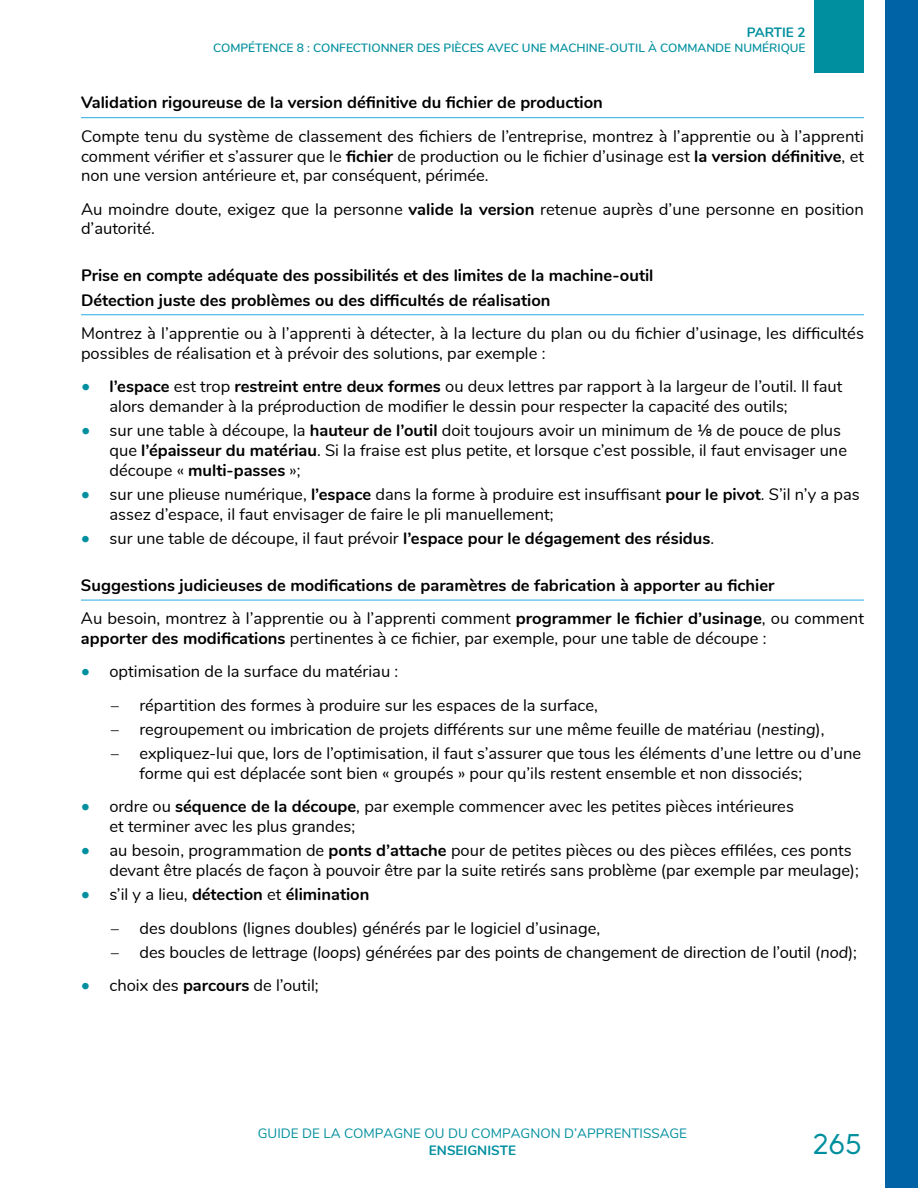
<style>
.page{position:relative;width:918px;height:1188px;background:#fff}
.page>*{position:absolute;margin:0;border:0;box-sizing:border-box;transform-origin:0 0}
.t1{font:28.5px "Solomon Sans Normal";color:#008f9e}
.t2{font:16.5px/19.8px "Nunito";color:#000}
.t3{font:700 16.5px "Nunito";color:#000}
.t4{font:13.5px "Nunito";color:#008f9e}
.t5{font:700 13.5px "Nunito";color:#008f9e}
.t6{font:600 12px "Nunito";color:#008f9e}
.s1{font-weight:700}
.s2{font-size:18px;color:#008f9e}
.s3{font-weight:400;font-size:18px;color:#008f9e}
.s4{font-weight:400}
</style>
<div class="page">
<div style="left:815px;top:0;width:49px;height:73px;background:#008f9e"></div>
<div style="left:885px;top:0;width:33px;height:1188px;background:#0063a6"></div>
<hr style="left:81px;top:117px;width:783px;height:1px;background:#28aae1">
<hr style="left:81px;top:315px;width:783px;height:1px;background:#28aae1">
<hr style="left:81px;top:600px;width:783px;height:1px;background:#28aae1">
<p class="t5" style="left:747px;top:23px;width:60px">Partie 2</p>
<p class="t6" style="left:213px;top:39px;width:594px">COMPÉTENCE 8 : CONFECTIONNER DES PI ÈCES AVEC UNE MACHI NE-OUTI L À COMMANDE NUMÉRIQUE</p>
<h5 class="t3" style="left:81px;top:91px;width:523px">Validation rigoureuse de la version définitive du fichier de production</h5>
<p class="t2" style="left:81px;top:125px;width:785px;text-align:justify">Compte tenu du système de classement des fichiers de l’entreprise, montrez à l’apprentie ou à l’apprenti comment vérifier et s’assurer que le <span class="s1">fichier</span> de production ou le fichier d’usinage est <span class="s1">la version définitive</span>, et non une version antérieure et, par conséquent, périmée.</p>
<p class="t2" style="left:81px;top:198px;width:785px">Au moindre doute, exigez que la personne <span class="s1">valide la version</span> retenue auprès d’une personne en position d’autorité.</p>
<h5 class="t3" style="left:81px;top:263px;width:574px">Prise en compte adéquate des possibilités et des limites de la machine-outil</h5>
<h5 class="t3" style="left:81px;top:288px;width:471px">Détection juste des problèmes ou des difficultés de réalisation</h5>
<p class="t2" style="left:81px;top:322px;width:785px">Montrez à l’apprentie ou à l’apprenti à détecter, à la lecture du plan ou du fichier d’usinage, les difficultés possibles de réalisation et à prévoir des solutions, par exemple :</p>
<p class="t2" style="left:110px;top:375px;width:734px;text-indent:-28px"><span class="s2">•</span> <span class="s1">l’espace</span> est trop <span class="s1">restreint entre deux formes</span> ou deux lettres par rapport à la largeur de l’outil. Il faut alors demander à la préproduction de modifier le dessin pour respecter la capacité des outils;</p>
<p class="t2" style="left:109px;top:420px;width:739px;text-indent:-28px"><span class="s2">•</span> sur une table à découpe, la <span class="s1">hauteur de l’outil</span> doit toujours avoir un minimum de 1⁄8 de pouce de plus que <span class="s1">l’épaisseur du matériau</span>. Si la fraise est plus petite, et lorsque c’est possible, il faut envisager une découpe « <span class="s1">multi-passes</span> »;</p>
<p class="t2" style="left:109px;top:483px;width:752px;text-indent:-28px"><span class="s2">•</span> sur une plieuse numérique, <span class="s1">l’espace</span> dans la forme à produire est insuffisant <span class="s1">pour le pivot</span>. S’il n’y a pas assez d’espace, il faut envisager de faire le pli manuellement;</p>
<p class="t2" style="left:81px;top:528px;width:635px"><span class="s2">•</span> sur une table de découpe, il faut prévoir <span class="s1">l’espace pour le dégagement des résidus</span>.</p>
<h5 class="t3" style="left:81px;top:573px;width:695px">Suggestions judicieuses de modifications de paramètres de fabrication à apporter au fichier</h5>
<p class="t2" style="left:81px;top:608px;width:785px">Au besoin, montrez à l’apprentie ou à l’apprenti comment <span class="s1">programmer le fichier d’usinage</span>, ou comment <span class="s1">apporter des modifications</span> pertinentes à ce fichier, par exemple, pour une table de découpe :</p>
<p class="t2" style="left:81px;top:661px;width:319px"><span class="s2">•</span> optimisation de la surface du matériau :</p>
<p class="t2" style="left:111px;top:694px;width:488px">– répartition des formes à produire sur les espaces de la surface,</p>
<p class="t2" style="left:111px;top:718px;width:715px">– regroupement ou imbrication de projets différents sur une même feuille de matériau (nesting),</p>
<p class="t2" style="left:139px;top:743px;width:723px;text-indent:-28px">– expliquez-lui que, lors de l’optimisation, il faut s’assurer que tous les éléments d’une lettre ou d’une forme qui est déplacée sont bien « groupés » pour qu’ils restent ensemble et non dissociés;</p>
<p class="t2" style="left:109px;top:796px;width:686px;text-indent:-28px"><span class="s2">•</span> ordre ou <span class="s1">séquence de la découpe</span>, par exemple commencer avec les petites pièces intérieures et terminer avec les plus grandes;</p>
<p class="t2" style="left:109px;top:840px;width:751px;text-indent:-28px"><span class="s2">•</span> au besoin, programmation de <span class="s1">ponts d’attache</span> pour de petites pièces ou des pièces effilées, ces ponts devant être placés de façon à pouvoir être par la suite retirés sans problème (par exemple par meulage);</p>
<p class="t3" style="left:81px;top:883px;width:290px"><span class="s3">•</span> <span class="s4">s’il y a lieu,</span> détection <span class="s4">et</span> élimination</p>
<p class="t2" style="left:111px;top:917px;width:491px">– des doublons (lignes doubles) générés par le logiciel d’usinage,</p>
<p class="t2" style="left:111px;top:942px;width:747px">– des boucles de lettrage (loops) générées par des points de changement de direction de l’outil (nod);</p>
<p class="t2" style="left:81px;top:975px;width:239px"><span class="s2">•</span> choix des <span class="s1">parcours</span> de l’outil;</p>
<p class="t4" style="left:258px;top:1124px;width:431px">GUIDE DE LA COMPAGNE OU DU COMPAGNON D’APPRENTISSAGE</p>
<p class="t5" style="left:429px;top:1140px;width:89px">ENSEIGNISTE</p>
<h1 class="t1" style="left:813px;top:1128px;width:51px">265</h1>
</div>
